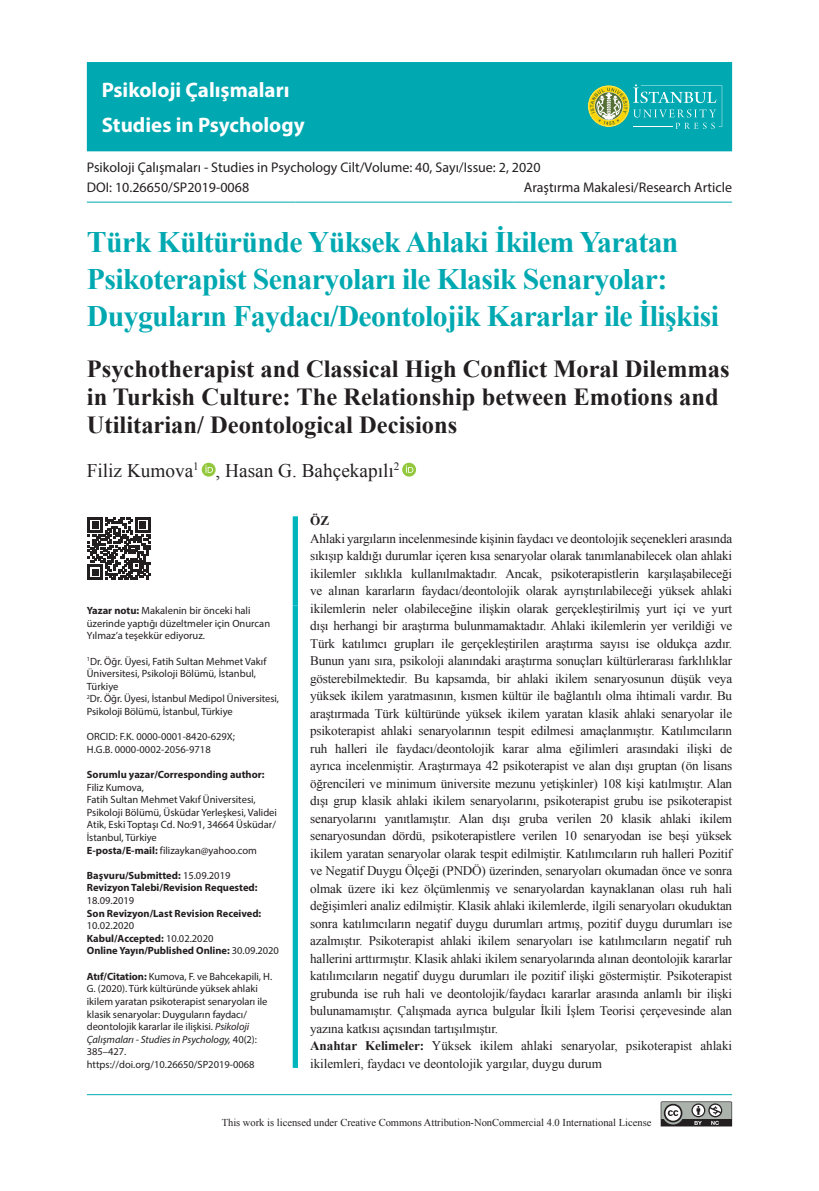
<style>
.page{position:relative;width:819px;height:1191px;background:#fff}
.page>*{position:absolute;margin:0;border:0;box-sizing:border-box;transform-origin:0 0}
.t1{font:700 29.75px/36.8px "Times New Roman";letter-spacing:-.02em;color:#00a9b1}
.t2{font:700 24.5px/28px "Times New Roman";color:#231f20}
.t3{font:700 21px/35px "Myriad Pro";color:#fff}
.t4{font:19.25px "Times New Roman";color:#231f20}
.t5{font:14px/20.5px "Myriad Pro";color:#231f20}
.t6{font:13.12px/17.5px "Times New Roman";letter-spacing:-.015em;color:#231f20}
.t7{font:700 13.12px "Times New Roman";color:#231f20}
.t8{font:10.5px/12.6px "Myriad Pro";color:#231f20}
.t9{font:700 10.5px/12.6px "Myriad Pro";color:#231f20}
.t10{font:10.5px "Times New Roman";color:#231f20}
.s1{font-weight:700}
.s2{font-weight:400}
.s3{font-style:italic}
</style>
<div class="page">
<div style="left:87px;top:62px;width:645px;height:89px;background:#00a9b1"></div>
<hr style="left:87px;top:202px;width:208px;height:1px;background:#00a9b1">
<hr style="left:295px;top:202px;width:218px;height:1px;background:#00a9b1">
<hr style="left:513px;top:202px;width:219px;height:1px;background:#00a9b1">
<div style="left:293px;top:516px;width:5px;height:89px;background:#00b6bc"></div>
<div style="left:293px;top:605px;width:5px;height:463px;background:#00b6bc"></div>
<svg style="left:588px;top:84px;width:134px;height:45px;background:#42b4a1"></svg>
<div style="left:202px;top:463px;width:14px;height:13px;background:#93c83d;border-radius:50%"></div>
<svg style="left:205px;top:465px;width:8px;height:8px"></svg>
<div style="left:402px;top:463px;width:14px;height:13px;background:#93c83d;border-radius:50%"></div>
<svg style="left:406px;top:465px;width:7px;height:8px"></svg>
<svg style="left:88px;top:517px;width:62px;height:62px"></svg>
<hr style="left:87px;top:1094px;width:645px;height:1px;background:#00a9b1">
<svg style="left:660px;top:1101px;width:72px;height:25px;background:#848684"></svg>
<h3 class="t3" style="left:102px;top:72px;width:204px">Psikoloji Çalışmaları<br>Studies in Psychology</h3>
<p class="t5" style="left:87px;top:157px;width:455px">Psikoloji Çalışmaları - Studies in Psychology Cilt/Volume: 40, Sayı/Issue: 2, 2020<br>DOI: 10.26650/SP2019-0068</p>
<p class="t5" style="left:524px;top:177px;width:210px">Araştırma Makalesi/Research Article</p>
<h1 class="t1" style="left:87px;top:223px;width:633px">Türk Kültüründe Yüksek Ahlaki İkilem Yaratan<br>Psikoterapist Senaryoları ile Klasik Senaryolar:<br>Duyguların Faydacı/Deontolojik Kararlar ile İlişkisi</h1>
<h2 class="t2" style="left:87px;top:354px;width:644px">Psychotherapist and Classical High Conflict Moral Dilemmas in Turkish Culture: The Relationship between Emotions and<br>Utilitarian/ Deontological Decisions</h2>
<h3 class="t4" style="left:87px;top:457px;width:314px">Filiz Kumova<sup>1</sup> , Hasan G. Bahçekapılı<sup>2</sup></h3>
<p class="t7" style="left:310px;top:512px;width:20px">ÖZ</p>
<p class="t6" style="left:310px;top:529px;width:423px">Ahlaki yargıların incelenmesinde kişinin faydacı ve deontolojik seçenekleri arasında sıkışıp kaldığı durumlar içeren kısa senaryolar olarak tanımlanabilecek olan ahlaki ikilemler sıklıkla kullanılmaktadır. Ancak, psikoterapistlerin karşılaşabileceği ve alınan kararların faydacı/deontolojik olarak ayrıştırılabileceği yüksek ahlaki ikilemlerin neler olabileceğine ilişkin olarak gerçekleştirilmiş yurt içi ve yurt dışı herhangi bir araştırma bulunmamaktadır. Ahlaki ikilemlerin yer verildiği ve Türk katılımcı grupları ile gerçekleştirilen araştırma sayısı ise oldukça azdır.<br>Bunun yanı sıra, psikoloji alanındaki araştırma sonuçları kültürlerarası farklılıklar gösterebilmektedir. Bu kapsamda, bir ahlaki ikilem senaryosunun düşük veya yüksek ikilem yaratmasının, kısmen kültür ile bağlantılı olma ihtimali vardır. Bu araştırmada Türk kültüründe yüksek ikilem yaratan klasik ahlaki senaryolar ile psikoterapist ahlaki senaryolarının tespit edilmesi amaçlanmıştır. Katılımcıların ruh halleri ile faydacı/deontolojik karar alma eğilimleri arasındaki ilişki de ayrıca incelenmiştir. Araştırmaya 42 psikoterapist ve alan dışı gruptan (ön lisans öğrencileri ve minimum üniversite mezunu yetişkinler) 108 kişi katılmıştır. Alan dışı grup klasik ahlaki ikilem senaryolarını, psikoterapist grubu ise psikoterapist senaryolarını yanıtlamıştır. Alan dışı gruba verilen 20 klasik ahlaki ikilem senaryosundan dördü, psikoterapistlere verilen 10 senaryodan ise beşi yüksek ikilem yaratan senaryolar olarak tespit edilmiştir. Katılımcıların ruh halleri Pozitif ve Negatif Duygu Ölçeği (PNDÖ) üzerinden, senaryoları okumadan önce ve sonra olmak üzere iki kez ölçümlenmiş ve senaryolardan kaynaklanan olası ruh hali değişimleri analiz edilmiştir. Klasik ahlaki ikilemlerde, ilgili senaryoları okuduktan sonra katılımcıların negatif duygu durumları artmış, pozitif duygu durumları ise azalmıştır. Psikoterapist ahlaki ikilem senaryoları ise katılımcıların negatif ruh hallerini arttırmıştır. Klasik ahlaki ikilem senaryolarında alınan deontolojik kararlar katılımcıların negatif duygu durumları ile pozitif ilişki göstermiştir. Psikoterapist grubunda ise ruh hali ve deontolojik/faydacı kararlar arasında anlamlı bir ilişki bulunamamıştır. Çalışmada ayrıca bulgular İkili İşlem Teorisi çerçevesinde alan yazına katkısı açısından tartışılmıştır.<br><span class="s1">Anahtar Kelimeler:</span> Yüksek ikilem ahlaki senaryolar, psikoterapist ahlaki ikilemleri, faydacı ve deontolojik yargılar, duygu durum</p>
<p class="t8" style="left:87px;top:604px;width:185px"><span class="s1">Yazar notu:</span> Makalenin bir önceki hali üzerinde yaptığı düzeltmeler için Onurcan<br>Yılmaz’a teşekkür ediyoruz.</p>
<p class="t8" style="left:87px;top:654px;width:194px"><sup>1</sup>Dr. Öğr. Üyesi, Fatih Sultan Mehmet Vakıf Üniversitesi, Psikoloji Bölümü, İstanbul, Türkiye<br><sup>2</sup>Dr. Öğr. Üyesi, İstanbul Medipol Üniversitesi, Psikoloji Bölümü, İstanbul, Türkiye</p>
<p class="t8" style="left:87px;top:730px;width:150px">ORCID: F.K. 0000-0001-8420-629X;<br>H.G.B. 0000-0002-2056-9718</p>
<p class="t9" style="left:87px;top:768px;width:179px">Sorumlu yazar/Corresponding author:</p>
<p class="t8" style="left:87px;top:780px;width:192px">Filiz Kumova,<br>Fatih Sultan Mehmet Vakıf Üniversitesi, Psikoloji Bölümü, Üsküdar Yerleşkesi, Validei Atik, Eski Toptaşı Cd. No:91, 34664 Üsküdar/ İstanbul, Türkiye<br><span class="s1">E-posta/E-mail:</span> filizaykan@yahoo.com</p>
<p class="t9" style="left:87px;top:868px;width:172px">Başvuru/Submitted: <span class="s2">15.09.2019<br></span>Revizyon Talebi/Revision Requested:</p>
<p class="t8" style="left:87px;top:894px;width:49px">18.09.2019</p>
<p class="t9" style="left:87px;top:906px;width:176px">Son Revizyon/Last Revision Received:</p>
<p class="t9" style="left:87px;top:919px;width:193px"><span class="s2">10.02.2020<br></span>Kabul/Accepted: <span class="s2">10.02.2020<br></span>Online Yayın/Published Online: <span class="s2">30.09.2020</span></p>
<p class="t8" style="left:87px;top:969px;width:187px"><span class="s1">Atıf/Citation:</span> Kumova, F. ve Bahcekapili, H.<br>G. (2020). Türk kültüründe yüksek ahlaki ikilem yaratan psikoterapist senaryoları ile klasik senaryolar: Duyguların faydacı/ deontolojik kararlar ile ilişkisi. <span class="s3">Psikoloji Çalışmaları - Studies in Psychology,</span> 40(2):<br>385–427. https://doi.org/10.26650/SP2019-0068</p>
<p class="t10" style="left:222px;top:1115px;width:431px">This work is licensed under Creative Commons Attribution-NonCommercial 4.0 International License</p>
</div>
